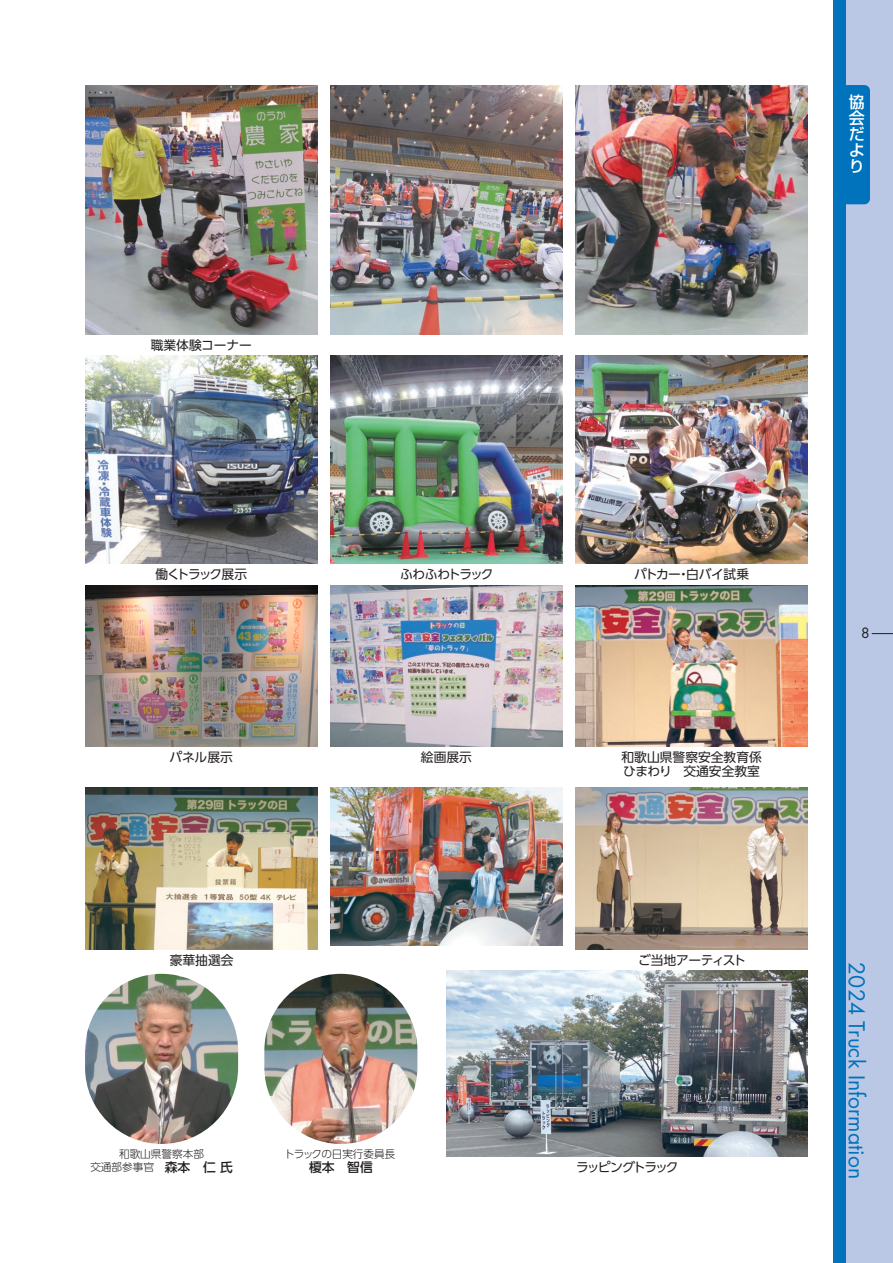
<style>
.page{position:relative;width:893px;height:1263px;background:#fff}
.page>*{position:absolute;margin:0;border:0;box-sizing:border-box;transform-origin:0 0}
.t1{font:21.3px "Futura Std";color:#0073bc}
.t2{font:500 15.9px/15.9px "Shin Go Pr 5";color:#fff;text-align:justify}
.t3{font:13.8px "Futura Std";color:#231f20}
.t4{font:12.75px "UD Shin Go Pr 6";letter-spacing:-.02em;color:#231f20}
.t5{font:12.75px/13.8px "UD Shin Go Pr 6";color:#231f20}
.t6{font:12.75px "UD Shin Go Pr 6";letter-spacing:-.09em;color:#231f20}
.t7{font:12.75px "UD Shin Go Pr 6";letter-spacing:-.145em;color:#231f20}
.t8{font:500 12.75px "UD Shin Go Pr 6";color:#231f20}
.t9{font:300 10.65px/13.8px "UD Shin Go Pr 6";color:#231f20;text-align:center}
.t10{font:300 10.65px "UD Shin Go Pr 6";letter-spacing:-.02em;color:#231f20}
.s1{font-weight:500;font-size:12.75px}
</style>
<div class="page">
<div style="left:842px;top:0;width:51px;height:1263px;background:#bac8e6"></div>
<div style="left:842px;top:85px;width:28px;height:119px;background:#0073bc;border-radius:6px"></div>
<div style="left:833px;top:0;width:13px;height:1263px;background:#0073bc"></div>
<svg style="left:872px;top:633px;width:21px;height:1px"></svg>
<img style="left:85px;top:974px;width:153px;height:170px;border-radius:77px">
<img style="left:264px;top:974px;width:153px;height:170px;border-radius:77px">
<img style="left:446px;top:971px;width:362px;height:186px">
<img style="left:85px;top:356px;width:232px;height:208px">
<img style="left:85px;top:85px;width:232px;height:249px">
<img style="left:85px;top:585px;width:232px;height:162px">
<img style="left:330px;top:356px;width:233px;height:208px">
<img style="left:330px;top:85px;width:233px;height:249px">
<img style="left:330px;top:585px;width:233px;height:162px">
<img style="left:330px;top:788px;width:233px;height:157px">
<img style="left:575px;top:356px;width:233px;height:208px">
<img style="left:575px;top:85px;width:233px;height:249px">
<img style="left:575px;top:585px;width:233px;height:162px">
<img style="left:86px;top:788px;width:231px;height:161px">
<img style="left:575px;top:788px;width:233px;height:161px">
<p class="t5" style="left:151px;top:338px;width:102px">職業体験コーナー</p>
<p class="t6" style="left:155px;top:564px;width:93px">働くトラック展示</p>
<p class="t6" style="left:400px;top:564px;width:95px">ふわふわトラック</p>
<p class="t4" style="left:634px;top:564px;width:116px">パトカー・白バイ試乗</p>
<p class="t4" style="left:169px;top:747px;width:65px">パネル展示</p>
<p class="t4" style="left:421px;top:747px;width:53px">絵画展示</p>
<p class="t5" style="left:621px;top:750px;width:142px">和歌山県警察安全教育係ひまわり　交通安全教室</p>
<p class="t4" style="left:170px;top:950px;width:65px">豪華抽選会</p>
<p class="t4" style="left:638px;top:950px;width:109px">ご当地アーティスト</p>
<p class="t9" style="left:90px;top:1146px;width:144px">和歌山県警察本部<br>交通部参事官　<span class="s1">森本　仁 氏</span></p>
<p class="t10" style="left:284px;top:1145px;width:113px">トラックの日実行委員長</p>
<p class="t8" style="left:309px;top:1157px;width:65px">榎本　智信</p>
<p class="t7" style="left:576px;top:1157px;width:104px">ラッピングトラック</p>
<p class="t2" style="left:849px;top:93px;width:17px">協会だより</p>
<p class="t3" style="left:861px;top:624px;width:10px">8</p>
<h1 class="t1" style="left:870px;top:962px;width:218px;rotate:90deg">2024 Truck Information</h1>
</div>
